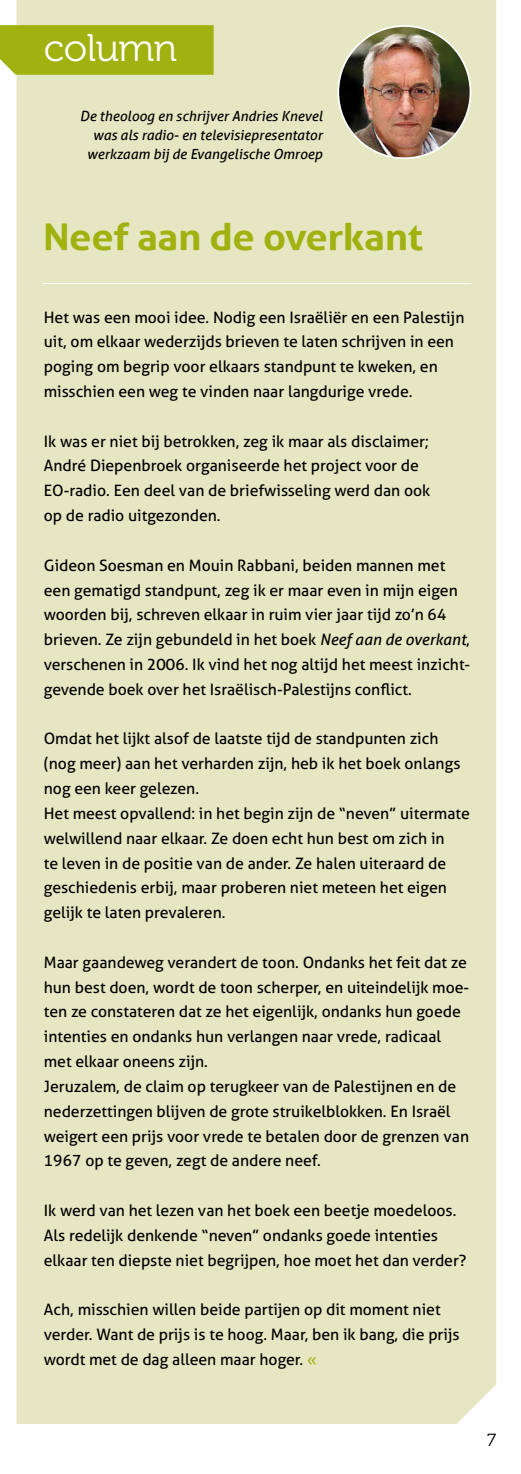
<style>
.page{position:relative;width:521px;height:1474px;background:#fff}
.page>*{position:absolute;margin:0;border:0;box-sizing:border-box;transform-origin:0 0}
.t1{font:38.5px "Museo 300";letter-spacing:-.01em;color:#fff}
.t2{font:700 36.75px "Aller";letter-spacing:-.01em;color:#a1b110;scale:1.09 1}
.t3{font:17.5px "Museo 300";color:#000}
.t4{font:15.75px/24.8px "Aller";color:#000}
.t5{font:italic 14px/19.2px "Aller";color:#000;text-align:right}
.s1{font-style:italic}
.s2{color:#a1b110}
</style>
<div class="page">
<div style="left:17px;top:0;width:479px;height:1423px;background:#e5e7c2"></div>
<div style="left:0;top:25px;width:214px;height:50px;background:#a1b110"></div>
<hr style="left:43px;top:283px;width:428px;height:1px;background:#fff">
<img style="left:338px;top:26px;width:132px;height:132px;border-radius:66px">
<h1 class="t1" style="left:44px;top:27px;width:135px">column</h1>
<p class="t5" style="left:80px;top:106px;width:244px">De theoloog en schrijver Andries Knevel was als radio- en televisiepresentator werkzaam bij de Evangelische Omroep</p>
<h2 class="t2" style="left:43px;top:214px;width:350px">Neef aan de overkant</h2>
<p class="t4" style="left:44px;top:304px;width:422px">Het was een mooi idee. Nodig een Israëliër en een Palestijn uit, om elkaar wederzijds brieven te laten schrijven in een poging om begrip voor elkaars standpunt te kweken, en misschien een weg te vinden naar langdurige vrede.</p>
<p class="t4" style="left:44px;top:428px;width:388px">Ik was er niet bij betrokken, zeg ik maar als disclaimer; André Diepenbroek organiseerde het project voor de EO-radio. Een deel van de briefwisseling werd dan ook op de radio uitgezonden.</p>
<p class="t4" style="left:44px;top:552px;width:428px">Gideon Soesman en Mouin Rabbani, beiden mannen met een gematigd standpunt, zeg ik er maar even in mijn eigen woorden bij, schreven elkaar in ruim vier jaar tijd zo’n 64 brieven. Ze zijn gebundeld in het boek <span class="s1">Neef aan de overkant</span>, verschenen in 2006. Ik vind het nog altijd het meest inzicht&shy;gevende boek over het Israëlisch-Palestijns conflict.</p>
<p class="t4" style="left:44px;top:726px;width:428px">Omdat het lijkt alsof de laatste tijd de standpunten zich (nog meer) aan het verharden zijn, heb ik het boek onlangs nog een keer gelezen.<br>Het meest opvallend: in het begin zijn de “neven” uitermate welwillend naar elkaar. Ze doen echt hun best om zich in<br>te leven in de positie van de ander. Ze halen uiteraard de geschiedenis erbij, maar proberen niet meteen het eigen gelijk te laten prevaleren.</p>
<p class="t4" style="left:44px;top:949px;width:427px">Maar gaandeweg verandert de toon. Ondanks het feit dat ze hun best doen, wordt de toon scherper, en uiteindelijk moe&shy;ten ze constateren dat ze het eigenlijk, ondanks hun goede intenties en ondanks hun verlangen naar vrede, radicaal met elkaar oneens zijn.<br>Jeruzalem, de claim op terugkeer van de Palestijnen en de nederzettingen blijven de grote struikelblokken. En Israël weigert een prijs voor vrede te betalen door de grenzen van 1967 op te geven, zegt de andere neef.</p>
<p class="t4" style="left:44px;top:1197px;width:424px">Ik werd van het lezen van het boek een beetje moedeloos.<br>Als redelijk denkende “neven” ondanks goede intenties elkaar ten diepste niet begrijpen, hoe moet het dan verder?</p>
<p class="t4" style="left:44px;top:1297px;width:417px">Ach, misschien willen beide partijen op dit moment niet verder. Want de prijs is te hoog. Maar, ben ik bang, die prijs wordt met de dag alleen maar hoger. <span class="s2">«</span></p>
<p class="t3" style="left:487px;top:1430px;width:10px">7</p>
</div>
